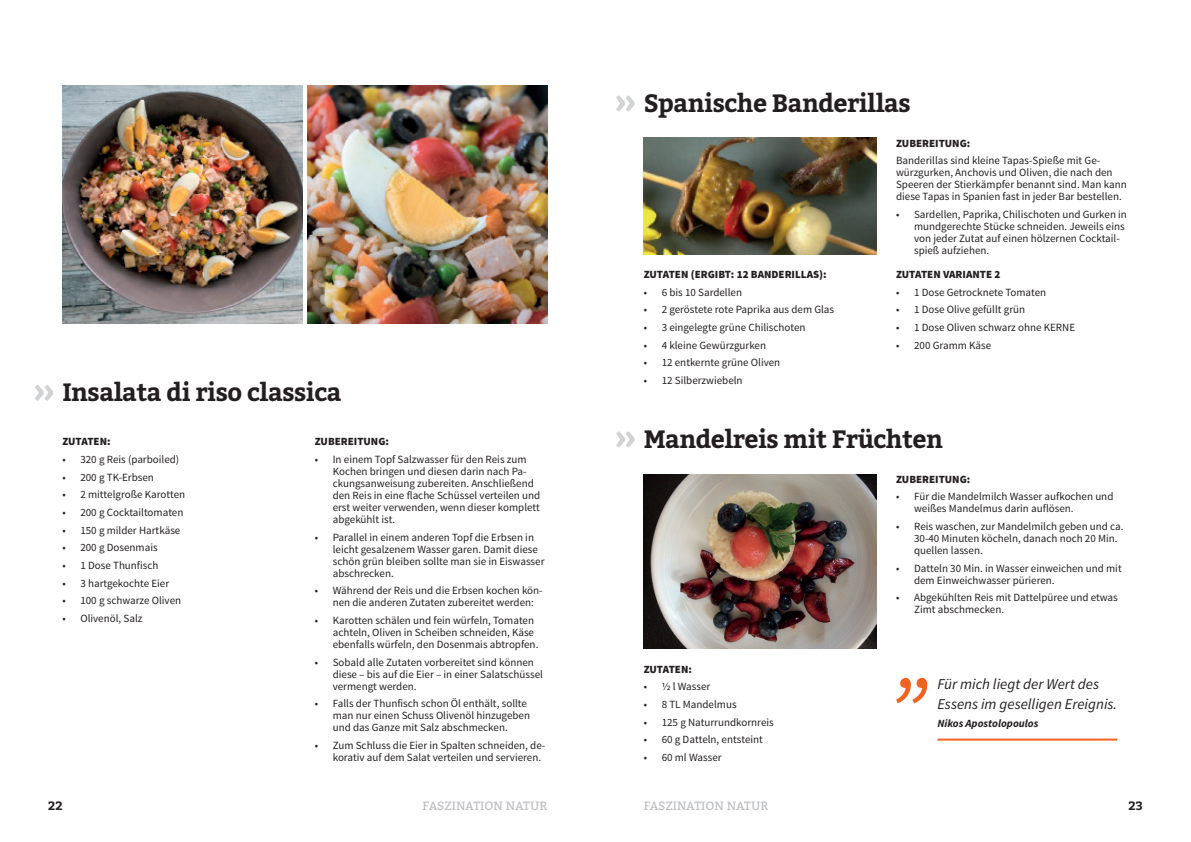
<style>
.page{position:relative;width:1191px;height:842px;background:#fff}
.page>*{position:absolute;margin:0;border:0;box-sizing:border-box;transform-origin:0 0}
.t1{font:700 25px "Bitter";letter-spacing:-.02em;color:#231f20}
.t2{font:italic 15px/20px "Source Sans Pro";color:#231f20}
.t3{font:12px "Bitter";color:#bcbdc0}
.t4{font:700 12px "Bitter";color:#231f20}
.t5{font:11px/12px "Source Sans Pro";color:#231f20}
.t6{font:900 11px "Source Sans Pro";color:#231f20}
.t7{font:italic 700 11px "Source Sans Pro";color:#231f20}
</style>
<div class="page">
<svg style="left:35px;top:385px;width:18px;height:16px"></svg>
<img style="left:62px;top:85px;width:240px;height:238px">
<img style="left:308px;top:85px;width:239px;height:238px">
<svg style="left:616px;top:95px;width:18px;height:17px"></svg>
<svg style="left:616px;top:431px;width:18px;height:16px"></svg>
<img style="left:643px;top:137px;width:233px;height:117px">
<img style="left:643px;top:474px;width:233px;height:175px">
<svg style="left:896px;top:678px;width:31px;height:25px"></svg>
<hr style="left:937px;top:739px;width:180px;height:2px;background:#f26221">
<h1 class="t1" style="left:643px;top:88px;width:268px">Spanische Banderillas</h1>
<h1 class="t1" style="left:62px;top:377px;width:281px">Insalata di riso classica</h1>
<p class="t6" style="left:62px;top:435px;width:50px">ZUTATEN:</p>
<p class="t5" style="left:62px;top:454px;width:118px">• 320 g Reis (parboiled)</p>
<p class="t5" style="left:62px;top:471px;width:93px">• 200 g TK-Erbsen</p>
<p class="t5" style="left:62px;top:489px;width:124px">• 2 mittelgroße Karotten</p>
<p class="t5" style="left:62px;top:507px;width:122px">• 200 g Cocktailtomaten</p>
<p class="t5" style="left:62px;top:524px;width:119px">• 150 g milder Hartkäse</p>
<p class="t5" style="left:62px;top:542px;width:97px">• 200 g Dosenmais</p>
<p class="t5" style="left:62px;top:560px;width:98px">• 1 Dose Thunfisch</p>
<p class="t5" style="left:62px;top:577px;width:108px">• 3 hartgekochte Eier</p>
<p class="t5" style="left:62px;top:595px;width:120px">• 100 g schwarze Oliven</p>
<p class="t5" style="left:62px;top:613px;width:82px">• Olivenöl, Salz</p>
<p class="t6" style="left:315px;top:435px;width:76px">ZUBEREITUNG:</p>
<p class="t5" style="left:333px;top:454px;width:209px;text-indent:-18px">• In einem Topf Salzwasser für den Reis zum Kochen bringen und diesen darin nach Pa&shy;ckungsanweisung zubereiten. Anschließend den Reis in eine flache Schüssel verteilen und erst weiter verwenden, wenn dieser komplett abgekühlt ist.</p>
<p class="t5" style="left:333px;top:531px;width:213px;text-indent:-18px">• Parallel in einem anderen Topf die Erbsen in leicht gesalzenem Wasser garen. Damit diese schön grün bleiben sollte man sie in Eiswasser abschrecken.</p>
<p class="t5" style="left:333px;top:585px;width:211px;text-indent:-18px">• Während der Reis und die Erbsen kochen kön&shy;nen die anderen Zutaten zubereitet werden:</p>
<p class="t5" style="left:333px;top:615px;width:207px;text-indent:-18px">• Karotten schälen und fein würfeln, Tomaten achteln, Oliven in Scheiben schneiden, Käse ebenfalls würfeln, den Dosenmais abtropfen.</p>
<p class="t5" style="left:333px;top:656px;width:212px;text-indent:-18px">• Sobald alle Zutaten vorbereitet sind können diese – bis auf die Eier – in einer Salatschüssel vermengt werden.</p>
<p class="t5" style="left:333px;top:698px;width:199px;text-indent:-18px">• Falls der Thunfisch schon Öl enthält, sollte man nur einen Schuss Olivenöl hinzugeben und das Ganze mit Salz abschmecken.</p>
<p class="t5" style="left:333px;top:740px;width:214px;text-indent:-18px">• Zum Schluss die Eier in Spalten schneiden, de&shy;korativ auf dem Salat verteilen und servieren.</p>
<p class="t6" style="left:643px;top:267px;width:185px">ZUTATEN (ERGIBT: 12 BANDERILLAS):</p>
<p class="t5" style="left:643px;top:286px;width:100px">• 6 bis 10 Sardellen</p>
<p class="t5" style="left:643px;top:304px;width:192px">• 2 geröstete rote Paprika aus dem Glas</p>
<p class="t5" style="left:643px;top:322px;width:163px">• 3 eingelegte grüne Chilischoten</p>
<p class="t5" style="left:643px;top:339px;width:124px">• 4 kleine Gewürzgurken</p>
<p class="t5" style="left:643px;top:357px;width:138px">• 12 entkernte grüne Oliven</p>
<p class="t5" style="left:643px;top:375px;width:100px">• 12 Silberzwiebeln</p>
<p class="t6" style="left:896px;top:136px;width:76px">ZUBEREITUNG:</p>
<p class="t5" style="left:896px;top:155px;width:232px">Banderillas sind kleine Tapas-Spieße mit Ge&shy;würzgurken, Anchovis und Oliven, die nach den Speeren der Stierkämpfer benannt sind. Man kann diese Tapas in Spanien fast in jeder Bar bestellen.</p>
<p class="t5" style="left:914px;top:209px;width:214px;text-indent:-18px">• Sardellen, Paprika, Chilischoten und Gurken in mundgerechte Stücke schneiden. Jeweils eins von jeder Zutat auf einen hölzernen Cocktail&shy;spieß aufziehen.</p>
<p class="t6" style="left:896px;top:267px;width:106px">ZUTATEN VARIANTE 2</p>
<p class="t5" style="left:896px;top:286px;width:152px">• 1 Dose Getrocknete Tomaten</p>
<p class="t5" style="left:896px;top:304px;width:131px">• 1 Dose Olive gefüllt grün</p>
<p class="t5" style="left:896px;top:322px;width:181px">• 1 Dose Oliven schwarz ohne KERNE</p>
<p class="t5" style="left:896px;top:339px;width:97px">• 200 Gramm Käse</p>
<h1 class="t1" style="left:643px;top:424px;width:301px">Mandelreis mit Früchten</h1>
<p class="t6" style="left:643px;top:662px;width:50px">ZUTATEN:</p>
<p class="t5" style="left:643px;top:681px;width:68px">• ½ l Wasser</p>
<p class="t5" style="left:643px;top:699px;width:94px">• 8 TL Mandelmus</p>
<p class="t5" style="left:643px;top:716px;width:132px">• 125 g Naturrundkornreis</p>
<p class="t5" style="left:643px;top:734px;width:121px">• 60 g Datteln, entsteint</p>
<p class="t5" style="left:643px;top:752px;width:79px">• 60 ml Wasser</p>
<p class="t6" style="left:896px;top:472px;width:76px">ZUBEREITUNG:</p>
<p class="t5" style="left:914px;top:491px;width:201px;text-indent:-18px">• Für die Mandelmilch Wasser aufkochen und weißes Mandelmus darin auflösen.</p>
<p class="t5" style="left:914px;top:520px;width:211px;text-indent:-18px">• Reis waschen, zur Mandelmilch geben und ca.<br>30-40 Minuten köcheln, danach noch 20 Min. quellen lassen.</p>
<p class="t5" style="left:914px;top:562px;width:209px;text-indent:-18px">• Datteln 30 Min. in Wasser einweichen und mit dem Einweichwasser pürieren.</p>
<p class="t5" style="left:914px;top:592px;width:205px;text-indent:-18px">• Abgekühlten Reis mit Dattelpüree und etwas<br>Zimt abschmecken.</p>
<h2 class="t2" style="left:937px;top:674px;width:181px">Für mich liegt der Wert des<br>Essens im geselligen Ereignis.</h2>
<p class="t7" style="left:937px;top:716px;width:102px">Nikos Apostolopoulos</p>
<p class="t4" style="left:48px;top:799px;width:16px">22</p>
<p class="t3" style="left:422px;top:798px;width:126px">FASZINATION NATUR</p>
<p class="t3" style="left:643px;top:798px;width:126px">FASZINATION NATUR</p>
<p class="t4" style="left:1128px;top:799px;width:16px">23</p>
</div>
